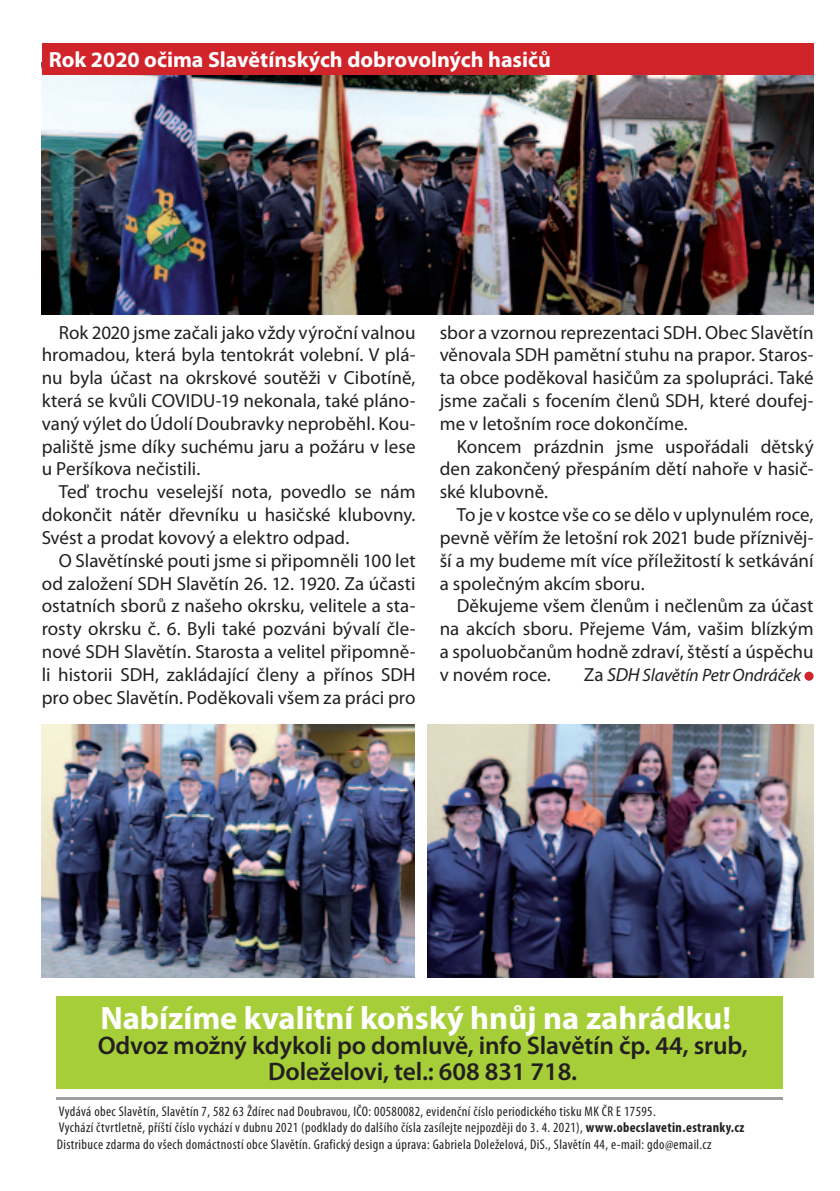
<style>
.page{position:relative;width:840px;height:1191px;background:#fff}
.page>*{position:absolute;margin:0;border:0;box-sizing:border-box;transform-origin:0 0}
.t1{font:700 32.4px "Myriad Pro";color:#fff}
.t2{font:600 25.4px/25.4px "Myriad Pro";letter-spacing:-.005em;color:#231f20;text-align:center}
.t3{font:700 22px "Myriad Pro";color:#fff}
.t4{font:19px/22.8px "Myriad Pro";color:#231f20;text-align:justify}
.t5{font:italic 18px "Myriad Pro";letter-spacing:-.01em;color:#231f20}
.t6{font:condensed 14px/16.8px "Myriad Pro";letter-spacing:.025em;color:#231f20}
.s1{font-style:normal;font-size:19px}
.s2{font-size:19px}
.s3{font-weight:700}
</style>
<div class="page">
<img style="left:42px;top:75px;width:771px;height:240px">
<hr style="left:56px;top:1097px;width:726px;height:2px;background:#9d9fa2">
<div style="left:57px;top:997px;width:725px;height:92px;background:#a6ce39"></div>
<img style="left:42px;top:724px;width:372px;height:253px">
<div style="left:42px;top:43px;width:771px;height:32px;background:#d1232a"></div>
<div style="left:804px;top:671px;width:9px;height:10px;background:#d1232a;border-radius:50%"></div>
<img style="left:427px;top:724px;width:386px;height:253px">
<p class="t3" style="left:49px;top:45px;width:503px">Rok 2020 očima Slavětínských dobrovolných hasičů</p>
<p class="t4" style="left:42px;top:320px;width:375px;text-indent:17px">Rok 2020 jsme začali jako vždy výroční valnou hromadou, která byla tentokrát volební. V plá&shy;nu byla účast na okrskové soutěži v Cibotíně, která se kvůli COVIDU-19 nekonala, také pláno&shy;vaný výlet do Údolí Doubravky neproběhl. Kou&shy;paliště jsme díky suchému jaru a požáru v lese u Peršíkova nečistili.</p>
<p class="t4" style="left:42px;top:480px;width:375px;text-indent:17px">Teď trochu veselejší nota, povedlo se nám dokončit nátěr dřevníku u hasičské klubovny.<br>Svést a prodat kovový a elektro odpad.</p>
<p class="t4" style="left:42px;top:548px;width:375px;text-indent:17px">O Slavětínské pouti jsme si připomněli 100 let od založení SDH Slavětín 26. 12. 1920. Za účasti ostatních sborů z našeho okrsku, velitele a sta&shy;rosty okrsku č. 6. Byli také pozváni bývalí čle&shy;nové SDH Slavětín. Starosta a velitel připomně&shy;li historii SDH, zakládající členy a přínos SDH pro obec Slavětín. Poděkovali všem za práci pro</p>
<p class="t4" style="left:439px;top:320px;width:375px">sbor a vzornou reprezentaci SDH. Obec Slavětín věnovala SDH pamětní stuhu na prapor. Staros&shy;ta obce poděkoval hasičům za spolupráci. Také jsme začali s focením členů SDH, které doufej&shy;me v letošním roce dokončíme.</p>
<p class="t4" style="left:439px;top:434px;width:375px;text-indent:17px">Koncem prázdnin jsme uspořádali dětský den zakončený přespáním dětí nahoře v hasič&shy;ské klubovně.</p>
<p class="t4" style="left:439px;top:503px;width:375px;text-indent:17px">To je v kostce vše co se dělo v uplynulém roce, pevně věřím že letošní rok 2021 bude příznivěj&shy;ší a my budeme mít více příležitostí k setkávání a společným akcím sboru.</p>
<p class="t4" style="left:439px;top:594px;width:375px;text-indent:17px">Děkujeme všem členům i nečlenům za účast na akcích sboru. Přejeme Vám, vašim blízkým a spoluobčanům hodně zdraví, štěstí a úspěchu v novém roce.</p>
<p class="t5" style="left:583px;top:663px;width:219px"><span class="s1">Za</span> <span class="s2">SDH</span> Slavětín Petr Ondráček</p>
<h1 class="t1" style="left:100px;top:996px;width:632px">Nabízíme kvalitní koňský hnůj na zahrádku!</h1>
<h2 class="t2" style="left:98px;top:1032px;width:651px">Odvoz možný kdykoli po domluvě, info Slavětín čp. 44, srub,<br>Doleželovi, tel.: 608 831 718.</h2>
<p class="t6" style="left:57px;top:1102px;width:688px">Vydává obec Slavětín, Slavětín 7, 582 63 Ždírec nad Doubravou, IČO: 00580082, evidenční číslo periodického tisku MK ČR E 17595.<br>Vychází čtvrtletně, příští číslo vychází v dubnu 2021 (podklady do dalšího čísla zasílejte nejpozději do 3. 4. 2021), <span class="s3">www.obecslavetin.estranky.cz<br></span>Distribuce zdarma do všech domáctností obce Slavětín. Grafický design a úprava: Gabriela Doleželová, DiS., Slavětín 44, e-mail: gdo@email.cz</p>
</div>
